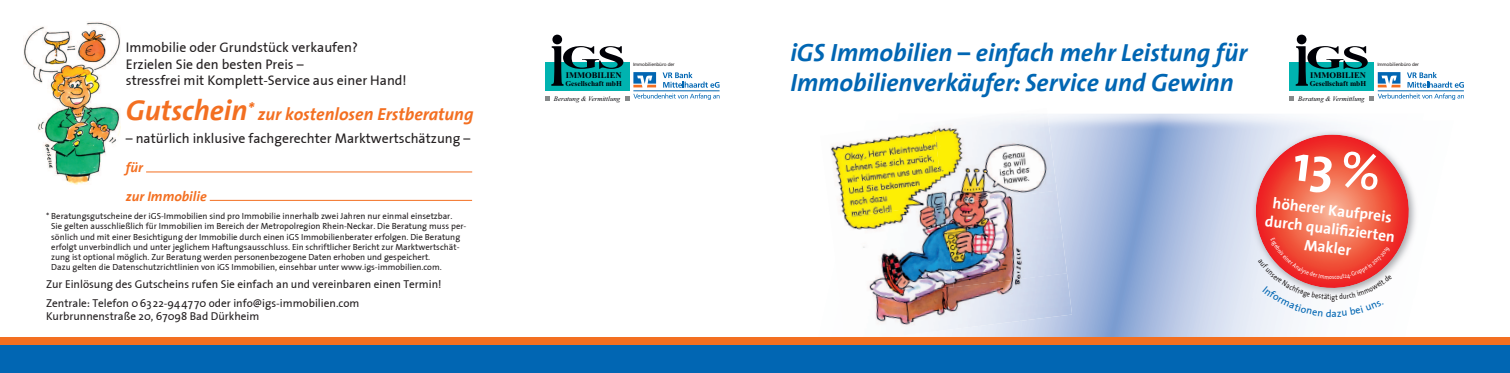
<style>
.page{position:relative;width:1510px;height:373px;background:#fff}
.page>*{position:absolute;margin:0;border:0;box-sizing:border-box;transform-origin:0 0}
.t1{font:italic 700 25px/30px "The Sans";color:#0166b3}
.t2{font:italic 700 17.5px "The Sans";color:#f36f21}
.t3{font:700 15.38px/18.9px "The Sans";color:#fff;text-align:center}
.t4{font:13.75px/16.5px "The Sans Plain";color:#231f20}
.t5{font:italic 700 13.75px/28.4px "The Sans";color:#f36f21}
.t6{font:11.25px/18.8px "The Sans Plain";color:#231f20}
.t7{font:8.75px/10px "The Sans Plain";color:#231f20}
.t8{font:700 8.5px "Times New Roman";color:#000006}
.t9{font:700 7.38px "Times New Roman";color:#000006}
.t10{font:italic 6.88px "Times New Roman";color:#000006}
.t11{font:4.62px "Frutiger LT Std";letter-spacing:-.025em;color:#231f20}
.s1{font-size:28.75px}
</style>
<div class="page">
<img style="left:24px;top:22px;width:96px;height:162px">
<img style="left:1251px;top:130px;width:165px;height:167px">
<svg style="left:1251px;top:134px;width:162px;height:158px;background:#ed8a80"></svg>
<svg style="left:1289px;top:35px;width:174px;height:65px"></svg>
<svg style="left:545px;top:35px;width:174px;height:65px"></svg>
<hr style="left:146px;top:171px;width:326px;height:1px;background:#f36f21">
<hr style="left:210px;top:200px;width:262px;height:1px;background:#f36f21">
<img style="left:831px;top:122px;width:102px;height:82px">
<img style="left:933px;top:113px;width:124px;height:91px">
<img style="left:840px;top:204px;width:103px;height:68px">
<img style="left:943px;top:190px;width:124px;height:82px">
<img style="left:869px;top:272px;width:203px;height:65px">
<div style="left:0;top:344px;width:1509px;height:28px;background:#0166b3"></div>
<div style="left:0;top:337px;width:1509px;height:7px;background:#f36f21"></div>
<svg style="left:1257px;top:237px;width:135px;height:79px"></svg>
<svg style="left:1292px;top:150px;width:88px;height:43px;background:#f05941"></svg>
<h3 class="t4" style="left:126px;top:40px;width:282px">Immobilie oder Grundstück verkaufen?<br>Erzielen Sie den besten Preis –<br>stressfrei mit Komplett-Service aus einer Hand!</h3>
<h2 class="t2" style="left:126px;top:106px;width:349px"><span class="s1">Gutschein</span>* zur kostenlosen Erstberatung</h2>
<h3 class="t4" style="left:126px;top:131px;width:346px">– natürlich inklusive fachgerechter Marktwertschätzung –</h3>
<h3 class="t5" style="left:126px;top:154px;width:82px">für<br>zur Immobilie</h3>
<p class="t7" style="left:51px;top:212px;width:417px;text-indent:-5px">* Beratungsgutscheine der iGS-Immobilien sind pro Immobilie innerhalb zwei Jahren nur einmal einsetzbar.<br>Sie gelten ausschließlich für Immobilien im Bereich der Metropolregion Rhein-Neckar. Die Beratung muss per&shy;sönlich und mit einer Besichtigung der Immobilie durch einen iGS Immobilienberater erfolgen. Die Beratung erfolgt unverbindlich und unter jeglichem Haftungsausschluss. Ein schriftlicher Bericht zur Marktwertschät&shy;zung ist optional möglich. Zur Beratung werden personenbezogene Daten erhoben und gespeichert.<br>Dazu gelten die Datenschutzrichtlinien von iGS Immobilien, einsehbar unter www.igs-immobilien.com.</p>
<p class="t6" style="left:46px;top:275px;width:397px">Zur Einlösung des Gutscheins rufen Sie einfach an und vereinbaren einen Termin!<br>Zentrale: Telefon 0 63 22-94 47 70 oder info@igs-immobilien.com</p>
<p class="t6" style="left:46px;top:307px;width:215px">Kurbrunnenstraße 20, 67098 Bad Dürkheim</p>
<p class="t8" style="left:566px;top:70px;width:58px">IMMOBILIEN</p>
<p class="t9" style="left:565px;top:79px;width:58px">Gesellschaft mbH</p>
<p class="t10" style="left:554px;top:96px;width:68px">Beratung &amp; Vermittlung</p>
<p class="t11" style="left:633px;top:61px;width:43px">Immobilienbüro der</p>
<h1 class="t1" style="left:790px;top:39px;width:458px">iGS Immobilien – einfach mehr Leistung für<br>Immobilienverkäufer: Service und Gewinn</h1>
<p class="t8" style="left:1310px;top:70px;width:58px">IMMOBILIEN</p>
<p class="t9" style="left:1309px;top:79px;width:58px">Gesellschaft mbH</p>
<p class="t10" style="left:1298px;top:96px;width:68px">Beratung &amp; Vermittlung</p>
<p class="t11" style="left:1377px;top:61px;width:43px">Immobilienbüro der</p>
<h3 class="t3" style="left:1268px;top:193px;width:132px;rotate:7deg">höherer Kaufpreis durch qualifi zierten<br>Makler</h3>
</div>
